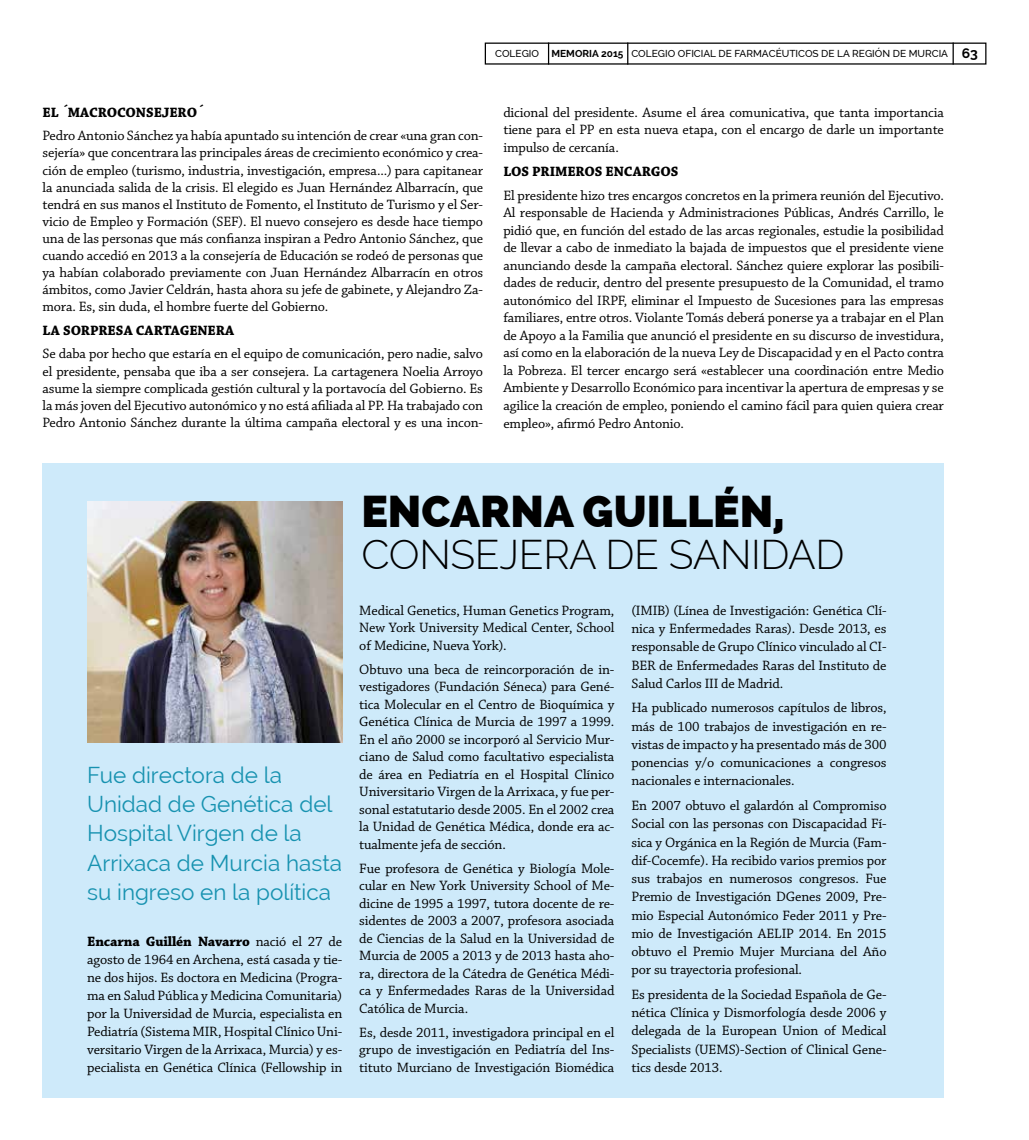
<style>
.page{position:relative;width:1029px;height:1140px;background:#fff}
.page>*{position:absolute;margin:0;border:0;box-sizing:border-box;transform-origin:0 0}
.t1{font:800 44.55px "Raleway";color:#000}
.t2{font:300 40.65px "Raleway";letter-spacing:-.01em;color:#000}
.t3{font:22.5px/29.4px "Raleway";color:#1792b0}
.t4{font:14.25px/17.5px "Chaparral Pro";letter-spacing:-.01em;color:#000;text-align:justify}
.t5{font:700 14.25px "Chaparral Pro";letter-spacing:-.005em;color:#000}
.t6{font:500 10.05px "Raleway";color:#000}
.s1{font-weight:700}
.s2{font-weight:700;font-size:13.8px}
</style>
<div class="page">
<div style="left:485px;top:43px;width:501px;height:22px;border:1px solid #000"></div>
<svg style="left:548px;top:43px;width:1px;height:22px"></svg>
<svg style="left:627px;top:43px;width:1px;height:22px"></svg>
<svg style="left:953px;top:43px;width:1px;height:22px"></svg>
<div style="left:43px;top:463px;width:901px;height:634px;background:#ceeafa"></div>
<img style="left:87px;top:502px;width:255px;height:240px">
<p class="t6" style="left:495px;top:48px;width:484px">COLEGIO <span class="s1">MEMORIA 2015</span> COLEGIO OFICIAL DE FARMACÉUTICOS DE LA REGIÓN DE MURCIA <span class="s2">63</span></p>
<p class="t5" style="left:43px;top:104px;width:162px">EL ´MACROCONSEJERO´</p>
<p class="t4" style="left:43px;top:128px;width:442px;line-height:17.1px">Pedro Antonio Sánchez ya había apuntado su intención de crear «una gran con&shy;sejería» que concentrara las principales áreas de crecimiento económico y crea&shy;ción de empleo (turismo, industria, investigación, empresa...) para capitanear la anunciada salida de la crisis. El elegido es Juan Hernández Albarracín, que tendrá en sus manos el Instituto de Fomento, el Instituto de Turismo y el Ser&shy;vicio de Empleo y Formación (SEF). El nuevo consejero es desde hace tiempo una de las personas que más confianza inspiran a Pedro Antonio Sánchez, que cuando accedió en 2013 a la consejería de Educación se rodeó de personas que ya habían colaborado previamente con Juan Hernández Albarracín en otros ámbitos, como Javier Celdrán, hasta ahora su jefe de gabinete, y Alejandro Za&shy;mora. Es, sin duda, el hombre fuerte del Gobierno.</p>
<p class="t5" style="left:43px;top:322px;width:193px">LA SORPRESA CARTAGENERA</p>
<p class="t4" style="left:43px;top:346px;width:442px;line-height:17.1px">Se daba por hecho que estaría en el equipo de comunicación, pero nadie, salvo el presidente, pensaba que iba a ser consejera. La cartagenera Noelia Arroyo asume la siempre complicada gestión cultural y la portavocía del Gobierno. Es la más joven del Ejecutivo autonómico y no está afiliada al PP. Ha trabajado con Pedro Antonio Sánchez durante la última campaña electoral y es una incon-</p>
<p class="t4" style="left:503px;top:104px;width:442px">dicional del presidente. Asume el área comunicativa, que tanta importancia tiene para el PP en esta nueva etapa, con el encargo de darle un importante impulso de cercanía.</p>
<p class="t5" style="left:503px;top:163px;width:177px">LOS PRIMEROS ENCARGOS</p>
<p class="t4" style="left:503px;top:187px;width:442px">El presidente hizo tres encargos concretos en la primera reunión del Ejecutivo.<br>Al responsable de Hacienda y Administraciones Públicas, Andrés Carrillo, le pidió que, en función del estado de las arcas regionales, estudie la posibilidad de llevar a cabo de inmediato la bajada de impuestos que el presidente viene anunciando desde la campaña electoral. Sánchez quiere explorar las posibili&shy;dades de reducir, dentro del presente presupuesto de la Comunidad, el tramo autonómico del IRPF, eliminar el Impuesto de Sucesiones para las empresas familiares, entre otros. Violante Tomás deberá ponerse ya a trabajar en el Plan de Apoyo a la Familia que anunció el presidente en su discurso de investidura, así como en la elaboración de la nueva Ley de Discapacidad y en el Pacto contra la Pobreza. El tercer encargo será «establecer una coordinación entre Medio Ambiente y Desarrollo Económico para incentivar la apertura de empresas y se agilice la creación de empleo, poniendo el camino fácil para quien quiera crear empleo», afirmó Pedro Antonio.</p>
<h3 class="t3" style="left:87px;top:760px;width:257px">Fue directora de la<br>Unidad de Genética del<br>Hospital Virgen de la<br>Arrixaca de Murcia hasta su ingreso en la política</h3>
<p class="t4" style="left:87px;top:932px;width:257px;line-height:18px"><span class="s1">Encarna Guillén Navarro</span> nació el 27 de agosto de 1964 en Archena, está casada y tie&shy;ne dos hijos. Es doctora en Medicina (Progra&shy;ma en Salud Pública y Medicina Comunitaria) por la Universidad de Murcia, especialista en Pediatría (Sistema MIR, Hospital Clínico Uni&shy;versitario Virgen de la Arrixaca, Murcia) y es&shy;pecialista en Genética Clínica (Fellowship in</p>
<h1 class="t1" style="left:361px;top:485px;width:425px">ENCARNA GUILLÉN,</h1>
<h2 class="t2" style="left:361px;top:530px;width:485px">CONSEJERA DE SANIDAD</h2>
<p class="t4" style="left:359px;top:602px;width:257px">Medical Genetics, Human Genetics Program, New York University Medical Center, School of Medicine, Nueva York).</p>
<p class="t4" style="left:359px;top:661px;width:257px">Obtuvo una beca de reincorporación de in&shy;vestigadores (Fundación Séneca) para Gené&shy;tica Molecular en el Centro de Bioquímica y Genética Clínica de Murcia de 1997 a 1999.<br>En el año 2000 se incorporó al Servicio Mur&shy;ciano de Salud como facultativo especialista de área en Pediatría en el Hospital Clínico Universitario Virgen de la Arrixaca, y fue per&shy;sonal estatutario desde 2005. En el 2002 crea la Unidad de Genética Médica, donde era ac&shy;tualmente jefa de sección.</p>
<p class="t4" style="left:359px;top:860px;width:257px">Fue profesora de Genética y Biología Mole&shy;cular en New York University School of Me&shy;dicine de 1995 a 1997, tutora docente de re&shy;sidentes de 2003 a 2007, profesora asociada de Ciencias de la Salud en la Universidad de Murcia de 2005 a 2013 y de 2013 hasta aho&shy;ra, directora de la Cátedra de Genética Médi&shy;ca y Enfermedades Raras de la Universidad Católica de Murcia.</p>
<p class="t4" style="left:359px;top:1024px;width:257px">Es, desde 2011, investigadora principal en el grupo de investigación en Pediatría del Ins&shy;tituto Murciano de Investigación Biomédica</p>
<p class="t4" style="left:631px;top:601px;width:257px;line-height:18.3px">(IMIB) (Línea de Investigación: Genética Clí&shy;nica y Enfermedades Raras). Desde 2013, es responsable de Grupo Clínico vinculado al CI-BER de Enfermedades Raras del Instituto de Salud Carlos III de Madrid.</p>
<p class="t4" style="left:631px;top:699px;width:257px;line-height:18.3px">Ha publicado numerosos capítulos de libros, más de 100 trabajos de investigación en re&shy;vistas de impacto y ha presentado más de 300 ponencias y/o comunicaciones a congresos nacionales e internacionales.</p>
<p class="t4" style="left:631px;top:797px;width:257px;line-height:18.3px">En 2007 obtuvo el galardón al Compromiso Social con las personas con Discapacidad Fí&shy;sica y Orgánica en la Región de Murcia (Fam&shy;dif-Cocemfe). Ha recibido varios premios por sus trabajos en numerosos congresos. Fue Premio de Investigación DGenes 2009, Pre&shy;mio Especial Autonómico Feder 2011 y Pre&shy;mio de Investigación AELIP 2014. En 2015 obtuvo el Premio Mujer Murciana del Año por su trayectoria profesional.</p>
<p class="t4" style="left:631px;top:985px;width:257px;line-height:18.3px">Es presidenta de la Sociedad Española de Ge&shy;nética Clínica y Dismorfología desde 2006 y delegada de la European Union of Medical Specialists (UEMS)-Section of Clinical Gene&shy;tics desde 2013.</p>
</div>
